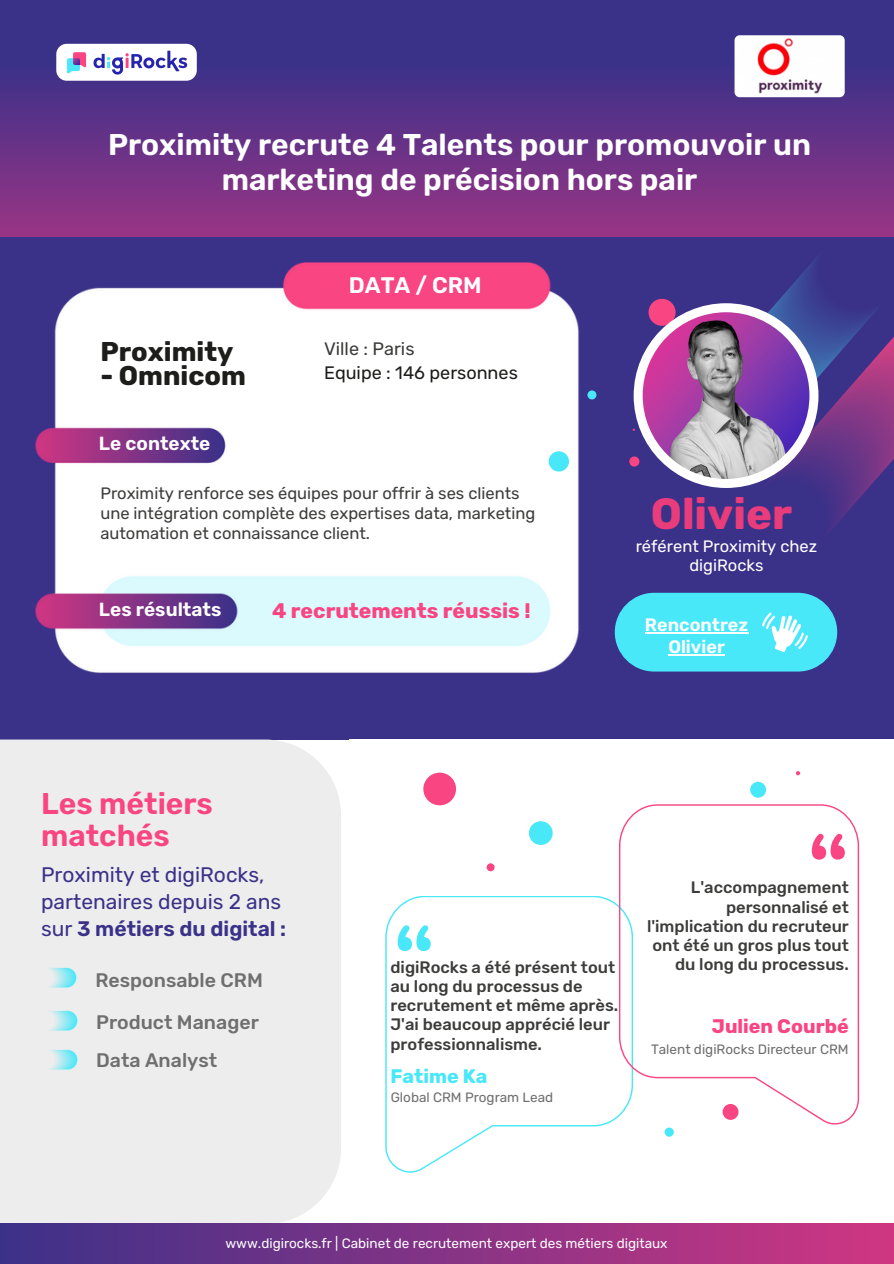
<style>
.page{position:relative;width:894px;height:1264px;background:#fff}
.page>*{position:absolute;margin:0;border:0;box-sizing:border-box;transform-origin:0 0}
.t1{font:700 43.5px "Rubik";color:#e83c7b}
.t2{font:600 30px/35px "Rubik";color:#fff;text-align:center}
.t3{font:600 30px/32.7px "Rubik";color:#f94582}
.t4{font:700 27px "Rubik";color:#1d1d1b}
.t5{font:600 22.5px "Rubik";color:#fff}
.t6{font:21px/27px "Rubik";color:#3a3189}
.t7{font:700 21px "Rubik";color:#f94582}
.t8{font:500 19.5px/38.1px "Rubik";color:#706f6f}
.t9{font:700 19.5px "Rubik";color:#f94582}
.t10{font:700 19.5px "Rubik";color:#48e8f9}
.t11{font:600 19.05px "Rubik";color:#fff}
.t12{font:18px "Rubik";color:#1d1d1b}
.t13{font:600 18px/21.5px "Rubik";color:#fff;text-align:center}
.t14{font:18px "Rubik";color:#3c3c3b}
.t15{font:500 16.5px/19.2px "Rubik";color:#3c3c3b}
.t16{font:16.5px/20.2px "Rubik";color:#3c3c3b}
.t17{font:16.5px/19.2px "Rubik";color:#fff;text-align:center}
.t18{font:13.5px "Rubik";color:#fcfcfd}
.t19{font:13.5px "Rubik";color:#706f6f}
.s1{font-weight:600}
</style>
<div class="page">
<div style="left:0;top:219px;width:893px;height:520px;background:#3a3189"></div>
<svg style="left:0;top:0;width:893px;height:236px;background:#5d3287"></svg>
<div style="left:0;top:739px;width:341px;height:484px;background:#ededed"></div>
<img style="left:16px;top:228px;width:582px;height:445px">
<img style="left:661px;top:210px;width:232px;height:411px">
<img style="left:56px;top:0;width:141px;height:132px">
<div style="left:548px;top:451px;width:21px;height:20px;background:#48e8f9;border-radius:50%"></div>
<div style="left:587px;top:390px;width:9px;height:9px;background:#48e8f9;border-radius:50%"></div>
<img style="left:629px;top:299px;width:194px;height:195px">
<div style="left:614px;top:592px;width:223px;height:79px;background:#48e8f9;border-radius:39px"></div>
<svg style="left:762px;top:612px;width:45px;height:40px"></svg>
<svg style="left:796px;top:771px;width:4px;height:4px"></svg>
<div style="left:423px;top:772px;width:33px;height:33px;background:#f94582;border-radius:50%"></div>
<div style="left:529px;top:821px;width:23px;height:24px;background:#48e8f9;border-radius:50%"></div>
<div style="left:750px;top:781px;width:15px;height:16px;background:#48e8f9;border-radius:50%"></div>
<div style="left:664px;top:1127px;width:9px;height:9px;background:#48e8f9;border-radius:50%"></div>
<svg style="left:385px;top:896px;width:233px;height:277px"></svg>
<svg style="left:618px;top:804px;width:241px;height:328px"></svg>
<svg style="left:397px;top:925px;width:33px;height:26px"></svg>
<svg style="left:811px;top:833px;width:33px;height:26px"></svg>
<div style="left:486px;top:863px;width:8px;height:8px;background:#f94582;border-radius:50%"></div>
<div style="left:28px;top:1065px;width:268px;height:21px;background:#ededed"></div>
<div style="left:28px;top:1115px;width:268px;height:21px;background:#ededed"></div>
<img style="left:734px;top:35px;width:110px;height:62px;border-radius:5px">
<div style="left:633px;top:303px;width:185px;height:185px;border:9px solid #fff;border-radius:50%"></div>
<div style="left:0;top:1223px;width:893px;height:40px;background:linear-gradient(to right,#3c3189,#cf3682)"></div>
<img style="left:28px;top:963px;width:53px;height:29px">
<img style="left:30px;top:1006px;width:53px;height:29px">
<img style="left:30px;top:1044px;width:53px;height:26px">
<hr style="left:644px;top:632px;width:104px;height:1px;background:#fff">
<hr style="left:668px;top:654px;width:56px;height:1px;background:#fff">
<h2 class="t2" style="left:108px;top:127px;width:704px">Proximity recrute 4 Talents pour promouvoir un marketing de précision hors pair</h2>
<h3 class="t4" style="left:100px;top:335px;width:134px">Proximity</h3>
<h3 class="t4" style="left:100px;top:360px;width:147px">- Omnicom</h3>
<p class="t11" style="left:99px;top:432px;width:113px">Le contexte</p>
<h3 class="t5" style="left:349px;top:272px;width:134px">DATA / CRM</h3>
<p class="t14" style="left:324px;top:338px;width:92px">Ville : Paris</p>
<p class="t12" style="left:324px;top:362px;width:195px">Equipe : 146 personnes</p>
<p class="t16" style="left:100px;top:483px;width:436px">Proximity renforce ses équipes pour offrir à ses clients une intégration complète des expertises data, marketing automation et connaissance client.</p>
<p class="t11" style="left:99px;top:598px;width:124px">Les résultats</p>
<p class="t7" style="left:272px;top:598px;width:260px">4 recrutements réussis !</p>
<h1 class="t1" style="left:650px;top:488px;width:143px">Olivier</h1>
<p class="t17" style="left:635px;top:536px;width:183px">référent Proximity chez digiRocks</p>
<p class="t13" style="left:644px;top:614px;width:105px">Rencontrez<br>Olivier</p>
<h2 class="t3" style="left:41px;top:787px;width:173px">Les métiers matchés</h2>
<p class="t6" style="left:41px;top:861px;width:246px">Proximity et digiRocks, partenaires depuis 2 ans sur <span class="s1">3 métiers du digital :</span></p>
<p class="t8" style="left:95px;top:961px;width:169px">Responsable CRM</p>
<p class="t8" style="left:96px;top:1003px;width:164px">Product Manager<br>Data Analyst</p>
<p class="t15" style="left:390px;top:957px;width:229px">digiRocks a été présent tout au long du processus de recrutement et même après.<br>J'ai beaucoup apprécié leur professionnalisme.</p>
<p class="t10" style="left:390px;top:1064px;width:98px">Fatime Ka</p>
<p class="t19" style="left:390px;top:1089px;width:164px">Global CRM Program Lead</p>
<p class="t15" style="left:647px;top:878px;width:203px;text-align:right">L'accompagnement personnalisé et l'implication du recruteur ont été un gros plus tout du long du processus.</p>
<p class="t9" style="left:711px;top:1014px;width:138px">Julien Courbé</p>
<p class="t19" style="left:650px;top:1041px;width:199px">Talent digiRocks Directeur CRM</p>
<p class="t18" style="left:225px;top:1235px;width:443px">www.digirocks.fr | Cabinet de recrutement expert des métiers digitaux</p>
</div>
